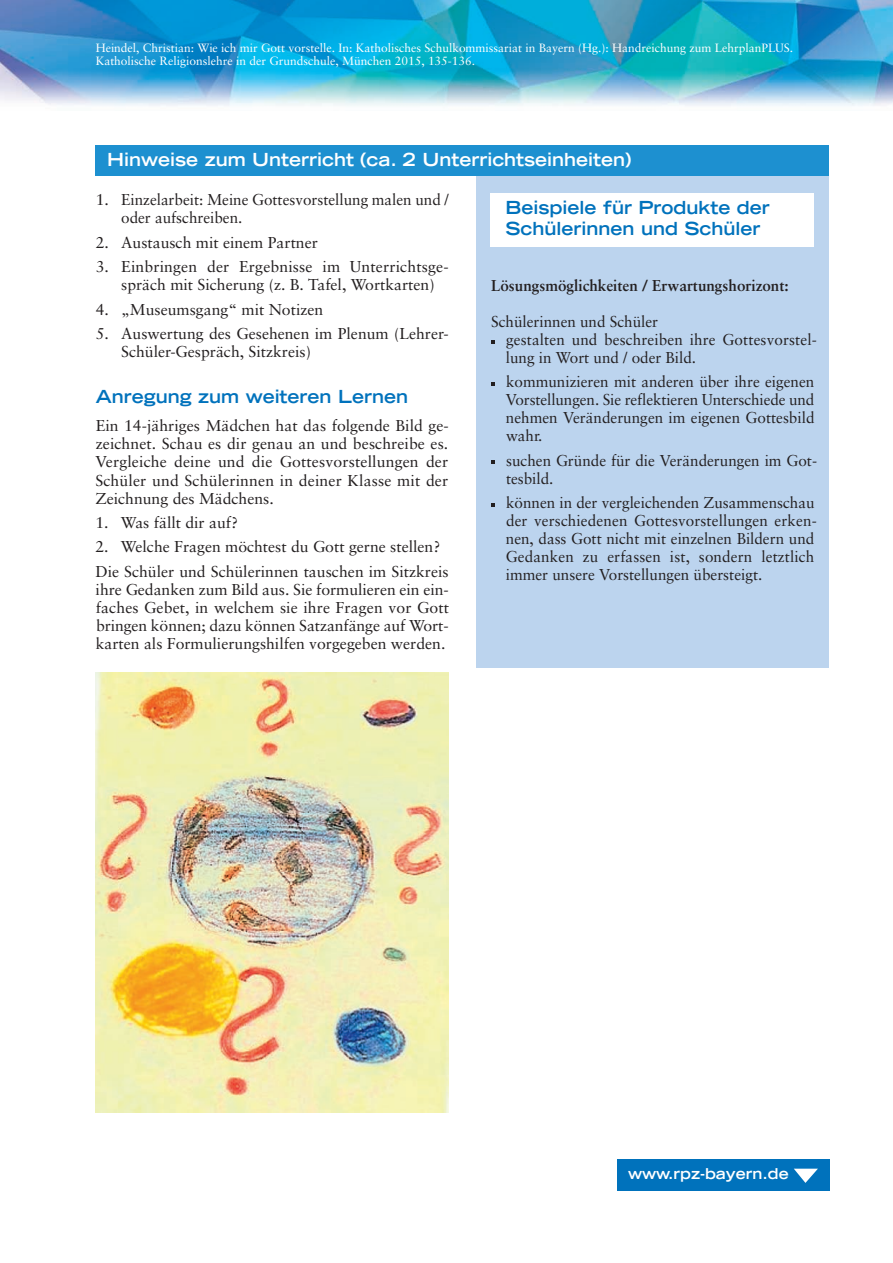
<style>
.page{position:relative;width:893px;height:1263px;background:#fff}
.page>*{position:absolute;margin:0;border:0;box-sizing:border-box;transform-origin:0 0}
.t1{font:700 expanded 18px/21px "Trade Gothic LH";color:#0072bc}
.t2{font:700 expanded 18px "Trade Gothic LH";color:#fff}
.t3{font:15.75px/18px "Sabon LT";color:#231f20}
.t4{font:700 15.75px "Sabon LT";color:#231f20}
.t5{font:700 expanded 15px "Trade Gothic LH";color:#fff}
.t6{font:12px/12.8px "Sabon LT";color:#fff}
</style>
<div class="page">
<img style="left:0;top:0;width:892px;height:106px">
<div style="left:476px;top:161px;width:353px;height:507px;background:#bcd4ee"></div>
<svg style="left:491px;top:340px;width:4px;height:3px"></svg>
<svg style="left:491px;top:382px;width:4px;height:4px"></svg>
<svg style="left:491px;top:461px;width:4px;height:3px"></svg>
<svg style="left:491px;top:503px;width:4px;height:3px"></svg>
<div style="left:491px;top:193px;width:323px;height:54px;background:#fff"></div>
<div style="left:96px;top:145px;width:733px;height:31px;background:#1d90d0"></div>
<img style="left:96px;top:672px;width:353px;height:440px">
<div style="left:617px;top:1159px;width:212px;height:31px;background:#0072bc"></div>
<svg style="left:794px;top:1169px;width:24px;height:14px"></svg>
<p class="t6" style="left:96px;top:43px;width:699px">Heindel, Christian: Wie ich mir Gott vorstelle. In: Katholisches Schulkommissariat in Bayern (Hg.): Handreichung zum LehrplanPLUS.<br>Katholische Religionslehre in der Grundschule, München 2015, 135-136.</p>
<p class="t2" style="left:107px;top:152px;width:525px">Hinweise zum Unterricht (ca. 2 Unterrichtseinheiten)</p>
<p class="t3" style="left:121px;top:193px;width:329px;text-indent:-25px">1. Einzelarbeit: Meine Gottesvorstellung malen und / oder aufschreiben.</p>
<p class="t3" style="left:96px;top:235px;width:224px">2. Austausch mit einem Partner</p>
<p class="t3" style="left:121px;top:259px;width:329px;text-indent:-26px">3. Einbringen der Ergebnisse im Unterrichtsge&shy;spräch mit Sicherung (z. B. Tafel, Wortkarten)</p>
<p class="t3" style="left:96px;top:302px;width:229px">4. „Museumsgang“ mit Notizen</p>
<p class="t3" style="left:121px;top:326px;width:329px;text-indent:-25px">5. Auswertung des Gesehenen im Plenum (Lehrer-<br>Schüler-Gespräch, Sitzkreis)</p>
<p class="t1" style="left:96px;top:388px;width:314px">Anregung zum weiteren Lernen</p>
<p class="t3" style="left:95px;top:419px;width:355px;text-align:justify">Ein 14-jähriges Mädchen hat das folgende Bild ge&shy;zeichnet. Schau es dir genau an und beschreibe es.<br>Vergleiche deine und die Gottesvorstellungen der Schüler und Schülerinnen in deiner Klasse mit der Zeichnung des Mädchens.</p>
<p class="t3" style="left:95px;top:515px;width:144px">1. Was fällt dir auf?</p>
<p class="t3" style="left:95px;top:536px;width:355px;line-height:24.5px">2. Welche Fragen möchtest du Gott gerne stellen?<br>Die Schüler und Schülerinnen tauschen im Sitzkreis</p>
<p class="t3" style="left:96px;top:582px;width:355px;text-align:justify">ihre Gedanken zum Bild aus. Sie formulieren ein ein&shy;faches Gebet, in welchem sie ihre Fragen vor Gott bringen können; dazu können Satzanfänge auf Wort&shy;karten als Formulierungshilfen vorgegeben werden.</p>
<p class="t1" style="left:506px;top:199px;width:266px">Beispiele für Produkte der<br>Schülerinnen und Schüler</p>
<p class="t4" style="left:491px;top:280px;width:299px">Lösungsmöglichkeiten / Erwartungshorizont:</p>
<p class="t3" style="left:506px;top:314px;width:313px;text-indent:-15px">Schülerinnen und Schüler<br>gestalten und beschreiben ihre Gottesvorstel&shy;lung in Wort und / oder Bild.</p>
<p class="t3" style="left:506px;top:374px;width:310px;text-align:justify">kommunizieren mit anderen über ihre eigenen Vorstellungen. Sie reflektieren Unterschiede und nehmen Veränderungen im eigenen Gottesbild wahr.</p>
<p class="t3" style="left:506px;top:453px;width:313px">suchen Gründe für die Veränderungen im Got&shy;tesbild.</p>
<p class="t3" style="left:506px;top:495px;width:312px">können in der vergleichenden Zusammenschau der verschiedenen Gottesvorstellungen erken&shy;nen, dass Gott nicht mit einzelnen Bildern und Gedanken zu erfassen ist, sondern letztlich immer unsere Vorstellungen übersteigt.</p>
<p class="t5" style="left:628px;top:1168px;width:162px">www.rpz-bayern.de</p>
</div>
